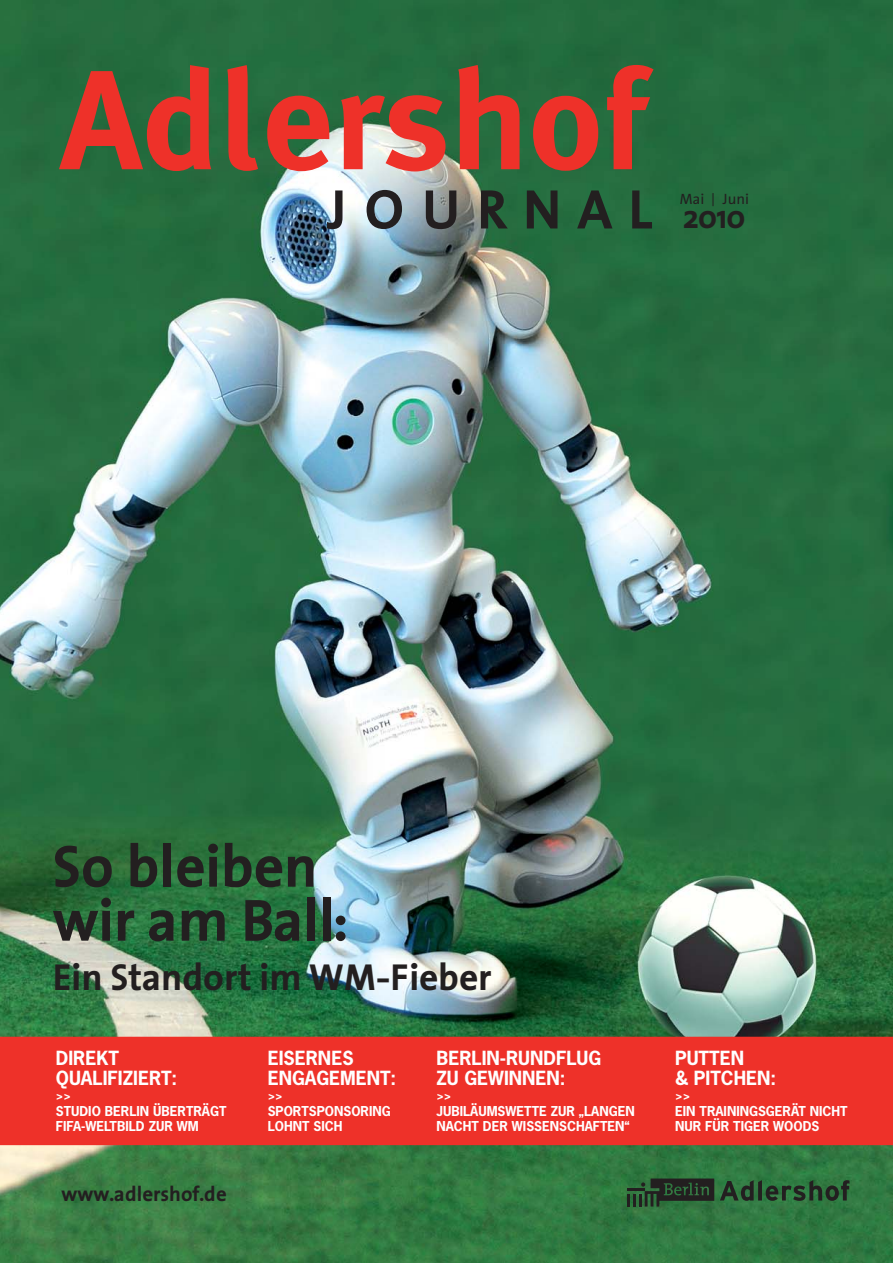
<style>
.page{position:relative;width:893px;height:1263px;background:#fff}
.page>*{position:absolute;margin:0;border:0;box-sizing:border-box;transform-origin:0 0}
.t1{font:700 140.7px "Meta Plus";color:#ee3129}
.t2{font:60px/54px "Thesis Sans Bolder";color:#231f20}
.t3{font:56.25px "Thesis Sans Bolder";letter-spacing:.3em;color:#231f20}
.t4{font:37.8px "Thesis Sans Bolder";color:#231f20}
.t5{font:21px "Thesis Sans Bolder";letter-spacing:.01em;color:#231f20}
.t6{font:700 18.3px/20px "News Gothic Std";color:#fff}
.t7{font:15px "Thesis Sans";color:#231f20}
.t8{font:700 12.9px/15.5px "News Gothic Std";color:#fff}
.s1{font-size:33px}
</style>
<div class="page">
<img style="left:0;top:0;width:893px;height:1263px">
<div style="left:0;top:1037px;width:893px;height:108px;background:#ee3129"></div>
<svg style="left:627px;top:1178px;width:87px;height:28px;background:#27422c"></svg>
<svg style="left:720px;top:1180px;width:129px;height:21px;background:#2a5534"></svg>
<h1 class="t1" style="left:60px;top:54px;width:587px">Adlershof</h1>
<h3 class="t3" style="left:326px;top:181px;width:421px">JOURNAL <span class="s1">2010</span></h3>
<p class="t7" style="left:679px;top:192px;width:71px">Mai | Juni</p>
<h2 class="t2" style="left:53px;top:841px;width:295px">So bleiben wir am Ball:</h2>
<h3 class="t4" style="left:53px;top:957px;width:440px">Ein Standort im WM-Fieber</h3>
<h3 class="t6" style="left:56px;top:1049px;width:123px">DIREKT<br>QUALIFIZIERT:</h3>
<p class="t8" style="left:56px;top:1088px;width:172px">&gt;&gt;<br>STUDIO BERLIN ÜBERTRÄGT<br>FIFA-WELTBILD ZUR WM</p>
<h3 class="t5" style="left:62px;top:1183px;width:167px">www.adlershof.de</h3>
<h3 class="t6" style="left:268px;top:1049px;width:130px">EISERNES<br>ENGAGEMENT:</h3>
<p class="t8" style="left:268px;top:1088px;width:125px">&gt;&gt;<br>SPORTSPONSORING<br>LOHNT SICH</p>
<h3 class="t6" style="left:436px;top:1049px;width:166px">BERLIN-RUNDFLUG<br>ZU GEWINNEN:</h3>
<p class="t8" style="left:436px;top:1088px;width:200px">&gt;&gt;<br>JUBILÄUMSWETTE ZUR „LANGEN<br>NACHT DER WISSENSCHAFTEN“</p>
<h3 class="t6" style="left:675px;top:1049px;width:102px">PUTTEN<br>&amp; PITCHEN:</h3>
<p class="t8" style="left:675px;top:1088px;width:174px">&gt;&gt;<br>EIN TRAININGSGERÄT NICHT<br>NUR FÜR TIGER WOODS</p>
</div>
